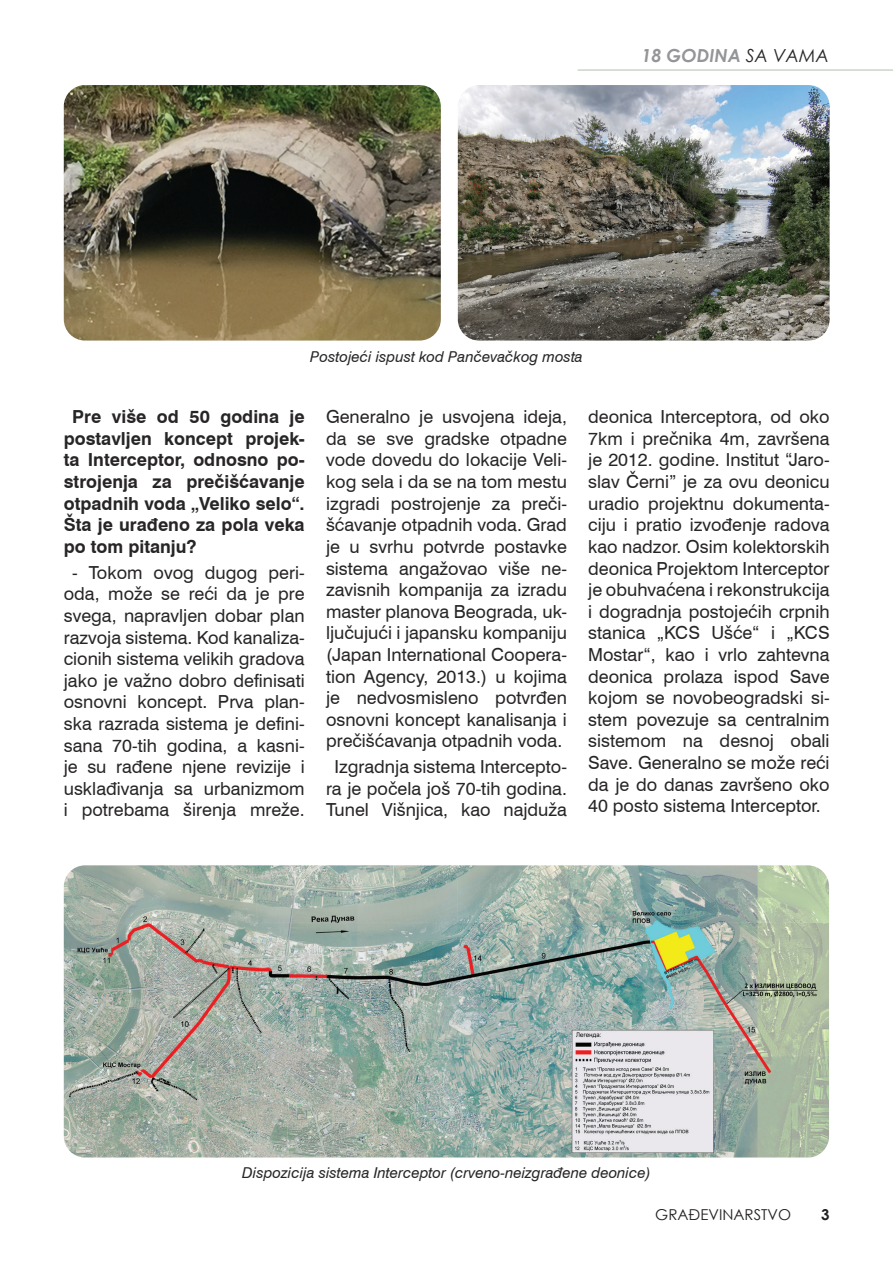
<style>
.page{position:relative;width:893px;height:1263px;background:#fff}
.page>*{position:absolute;margin:0;border:0;box-sizing:border-box;transform-origin:0 0}
.t1{font:18px/21.6px "Swiss 721 BT";color:#282526;text-align:center}
.t2{font:700 18px/21.6px "Swiss 721 BT";color:#282526;text-align:justify}
.t3{font:italic 700 18px "Century Gothic";color:#939598}
.t4{font:italic 15px "Swiss 721 BT";color:#282526}
.t5{font:15px "Century Gothic";color:#231f20}
.t6{font:700 15px "Century Gothic";color:#231f20}
.s1{font-weight:400;color:#282526}
</style>
<div class="page">
<img style="left:64px;top:85px;width:377px;height:256px">
<img style="left:458px;top:85px;width:372px;height:256px">
<img style="left:64px;top:865px;width:765px;height:292px">
<hr style="left:578px;top:70px;width:315px;height:1px;background:#b5beae">
<p class="t3" style="left:641px;top:42px;width:189px">18 GODINA <span class="s1">SA VAMA</span></p>
<p class="t4" style="left:310px;top:348px;width:274px">Postojeći ispust kod Pančevačkog mosta</p>
<p class="t2" style="left:64px;top:406px;width:242px;text-indent:8px">Pre više od 50 godina je postavljen koncept projek&shy;ta Interceptor, odnosno po&shy;strojenja za prečišćavanje otpadnih voda „Veliko selo“.<br>Šta je urađeno za pola veka po tom pitanju?</p>
<p class="t1" style="left:64px;top:561px;width:242px">- Tokom ovog dugog peri&shy;oda, može se reći da je pre svega, napravljen dobar plan razvoja sistema. Kod kanaliza&shy;cionih sistema velikih gradova jako je važno dobro definisati osnovni koncept. Prva plan&shy;ska razrada sistema je defini&shy;sana 70-tih godina, a kasni&shy;je su rađene njene revizije i usklađivanja sa urbanizmom i potrebama širenja mreže.</p>
<p class="t1" style="left:326px;top:406px;width:242px;text-align:justify">Generalno je usvojena ideja, da se sve gradske otpadne vode dovedu do lokacije Veli&shy;kog sela i da se na tom mestu izgradi postrojenje za preči&shy;šćavanje otpadnih voda. Grad je u svrhu potvrde postavke sistema angažovao više ne&shy;zavisnih kompanija za izradu master planova Beograda, uk&shy;ljučujući i japansku kompaniju (Japan International Coopera&shy;tion Agency, 2013.) u kojima je nedvosmisleno potvrđen osnovni koncept kanalisanja i prečišćavanja otpadnih voda.</p>
<p class="t1" style="left:326px;top:756px;width:242px">Izgradnja sistema Intercepto&shy;ra je počela još 70-tih godina.<br>Tunel Višnjica, kao najduža</p>
<p class="t1" style="left:588px;top:406px;width:243px;text-align:justify">deonica Interceptora, od oko 7km i prečnika 4m, završena je 2012. godine. Institut “Jaro&shy;slav Černi” je za ovu deonicu uradio projektnu dokumenta&shy;ciju i pratio izvođenje radova kao nadzor. Osim kolektorskih deonica Projektom Interceptor je obuhvaćena i rekonstrukcija i dogradnja postojećih crpnih stanica „KCS Ušće“ i „KCS Mostar“, kao i vrlo zahtevna deonica prolaza ispod Save kojom se novobeogradski si&shy;stem povezuje sa centralnim sistemom na desnoj obali Save. Generalno se može reći da je do danas završeno oko 40 posto sistema Interceptor.</p>
<p class="t4" style="left:242px;top:1163px;width:410px">Dispozicija sistema Interceptor (crveno-neizgrađene deonice)</p>
<p class="t5" style="left:655px;top:1204px;width:137px">GRAĐEVINARSTVO</p>
<p class="t6" style="left:821px;top:1203px;width:10px">3</p>
</div>
